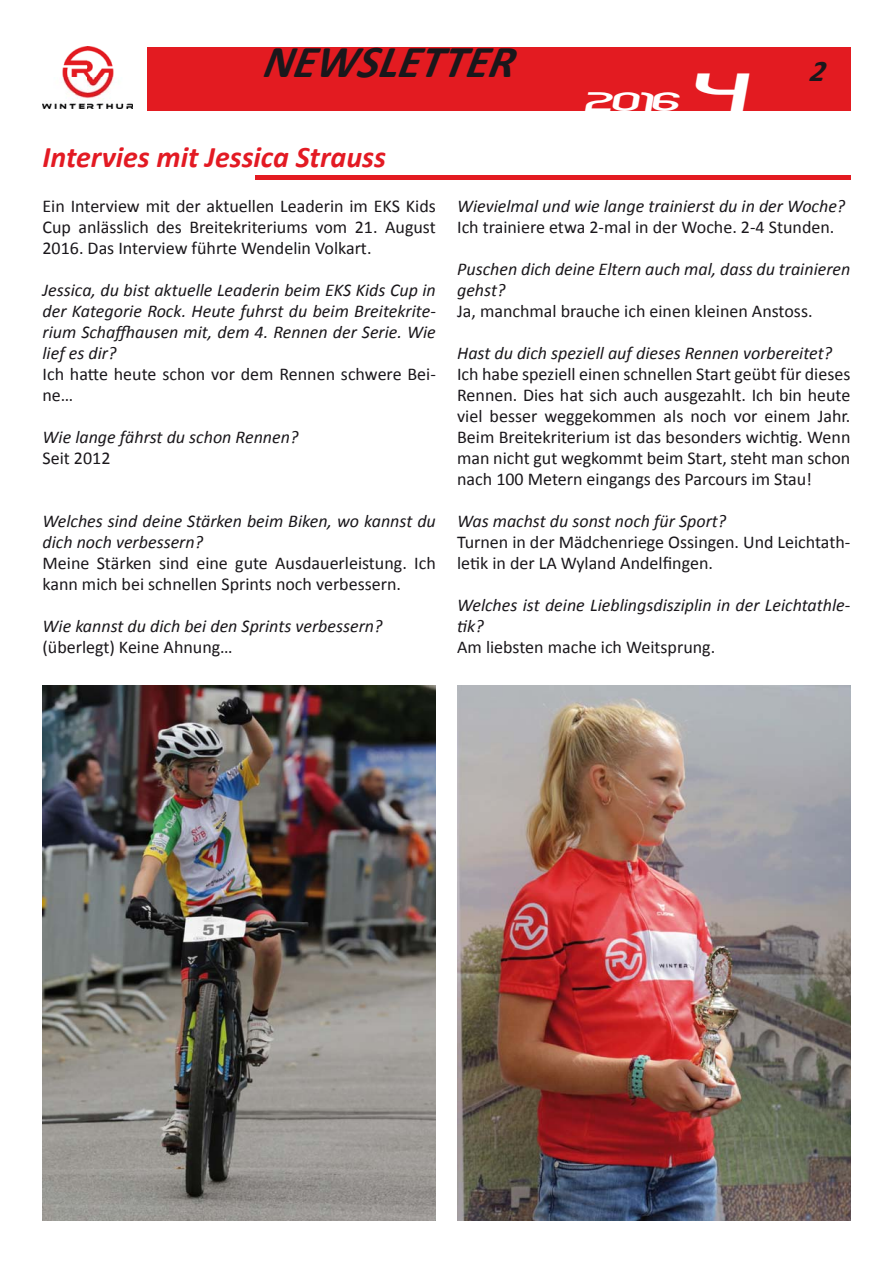
<style>
.page{position:relative;width:893px;height:1263px;background:#fff}
.page>*{position:absolute;margin:0;border:0;box-sizing:border-box;transform-origin:0 0}
.t1{font:italic 700 45.75px "Calibri";color:#1a171b}
.t2{font:italic 700 30px "Calibri";color:#e31a23}
.t3{font:italic 700 30px "Calibri";color:#1a171b}
.t4{font:italic 23.55px "Timeline";color:#fff}
.t5{font:18px/21px "Calibri";color:#1a171b}
.t6{font:italic 18px/21px "Calibri";color:#1a171b}
.s1{font-size:47.1px}
.s2{font-style:normal}
.s3{font-style:italic}
</style>
<div class="page">
<div style="left:147px;top:47px;width:703px;height:64px;background:#e31b21"></div>
<img style="left:42px;top:47px;width:91px;height:62px">
<hr style="left:255px;top:175px;width:595px;height:4px;background:#e31b21">
<img style="left:457px;top:686px;width:393px;height:534px">
<img style="left:43px;top:686px;width:393px;height:534px">
<p class="t1" style="left:262px;top:33px;width:262px">NEWSLETTER</p>
<p class="t4" style="left:585px;top:92px;width:162px">2016 <span class="s1">4</span></p>
<p class="t3" style="left:809px;top:53px;width:23px">2</p>
<p class="t2" style="left:43px;top:139px;width:345px">Intervies mit Jessica Strauss</p>
<p class="t5" style="left:43px;top:195px;width:395px;text-align:justify">Ein Interview mit der aktuellen Leaderin im EKS Kids Cup anlässlich des Breitekriteriums vom 21. August 2016. Das Interview führte Wendelin Volkart.</p>
<p class="t6" style="left:43px;top:279px;width:395px">Jessica, du bist aktuelle Leaderin beim EKS Kids Cup in der Kategorie Rock. Heute fuhrst du beim Breitekrite&shy;rium Schaffhausen mit, dem 4. Rennen der Serie. Wie lief es dir?<br><span class="s2">Ich hatte heute schon vor dem Rennen schwere Bei&shy;ne…</span></p>
<p class="t6" style="left:43px;top:426px;width:257px">Wie lange fährst du schon Rennen?<br><span class="s2">Seit 2012</span></p>
<p class="t5" style="left:43px;top:510px;width:395px"><span class="s3">Welches sind deine Stärken beim Biken, wo kannst du dich noch verbessern?<br></span>Meine Stärken sind eine gute Ausdauerleistung. Ich kann mich bei schnellen Sprints noch verbessern.</p>
<p class="t6" style="left:43px;top:615px;width:341px">Wie kannst du dich bei den Sprints verbessern? <span class="s2">(überlegt) Keine Ahnung…</span></p>
<p class="t6" style="left:457px;top:195px;width:390px">Wievielmal und wie lange trainierst du in der Woche?<br><span class="s2">Ich trainiere etwa 2-mal in der Woche. 2-4 Stunden.</span></p>
<p class="t6" style="left:457px;top:258px;width:395px">Puschen dich deine Eltern auch mal, dass du trainieren gehst?<br><span class="s2">Ja, manchmal brauche ich einen kleinen Anstoss.</span></p>
<p class="t5" style="left:457px;top:342px;width:395px"><span class="s3">Hast du dich speziell auf dieses Rennen vorbereitet?<br></span>Ich habe speziell einen schnellen Start geübt für dieses Rennen. Dies hat sich auch ausgezahlt. Ich bin heute viel besser weggekommen als noch vor einem Jahr.<br>Beim Breitekriterium ist das besonders wichtig. Wenn man nicht gut wegkommt beim Start, steht man schon nach 100 Metern eingangs des Parcours im Stau!</p>
<p class="t5" style="left:457px;top:510px;width:395px"><span class="s3">Was machst du sonst noch für Sport?<br></span>Turnen in der Mädchenriege Ossingen. Und Leichtath&shy;letik in der LA Wyland Andelfingen.</p>
<p class="t6" style="left:457px;top:594px;width:395px">Welches ist deine Lieblingsdisziplin in der Leichtathle&shy;tik?<br><span class="s2">Am liebsten mache ich Weitsprung.</span></p>
</div>
